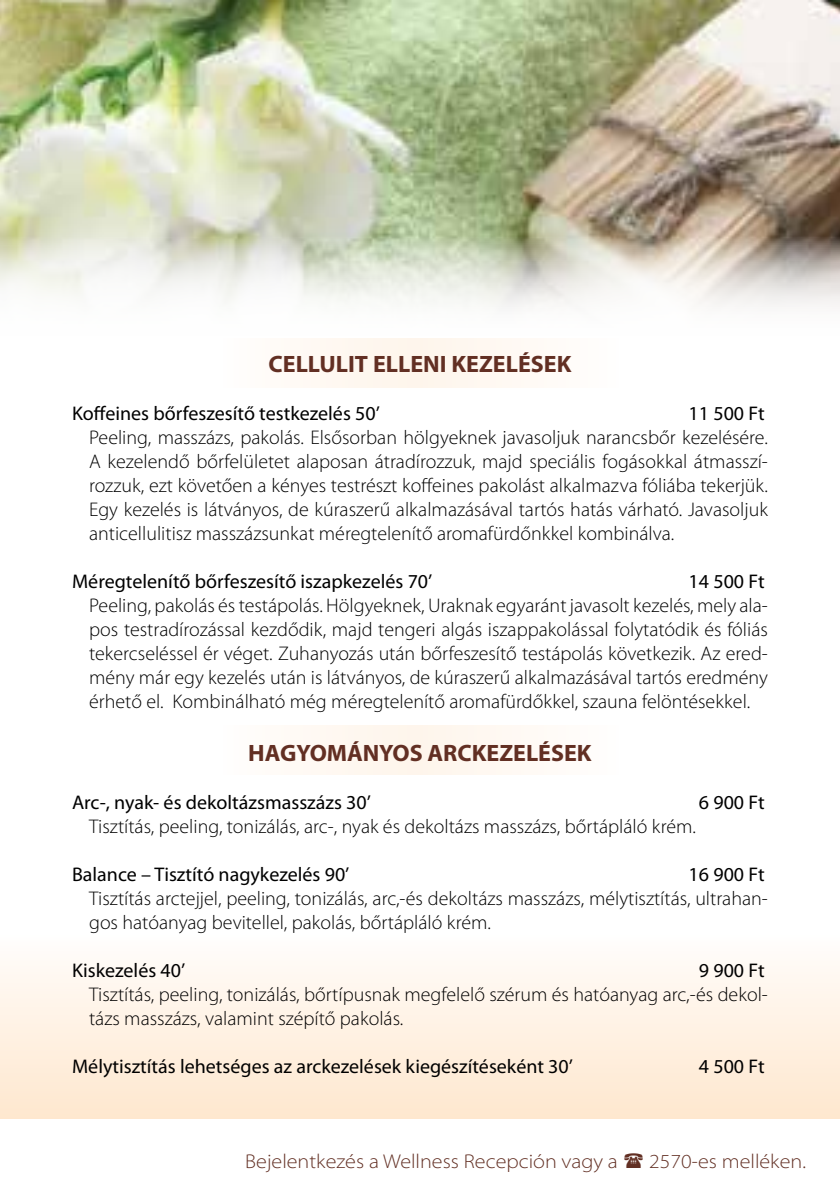
<style>
.page{position:relative;width:840px;height:1191px;background:#fff}
.page>*{position:absolute;margin:0;border:0;box-sizing:border-box;transform-origin:0 0}
.t1{font:700 23.8px "Myriad Pro";color:#622f23}
.t2{font:300 semi-expanded 20px "Myriad Pro";color:#622f23}
.t3{font:300 19.8px/24px "Myriad Pro";color:#000;text-align:justify}
.t4{font:19.8px "Myriad Pro";color:#000}
</style>
<div class="page">
<div style="left:0;top:935px;width:839px;height:184px;background:linear-gradient(to bottom,#fffdfc,#fee7ce)"></div>
<div style="left:221px;top:725px;width:397px;height:49px;background:#fff9f3"></div>
<img style="left:0;top:0;width:839px;height:307px">
<div style="left:221px;top:338px;width:397px;height:50px;background:#fff9f3"></div>
<p class="t1" style="left:268px;top:348px;width:304px">CELLULIT ELLENI KEZELÉSEK</p>
<p class="t4" style="left:72px;top:401px;width:309px">Koffeines bőrfeszesítő testkezelés 50’</p>
<p class="t4" style="left:688px;top:401px;width:78px">11 500 Ft</p>
<p class="t3" style="left:89px;top:425px;width:680px">Peeling, masszázs, pakolás. Elsősorban hölgyeknek javasoljuk narancsbőr kezelésére.<br>A kezelendő bőrfelületet alaposan átradírozzuk, majd speciális fogásokkal átmasszí&shy;rozzuk, ezt követően a kényes testrészt koffeines pakolást alkalmazva fóliába tekerjük.<br>Egy kezelés is látványos, de kúraszerű alkalmazásával tartós hatás várható. Javasoljuk anticellulitisz masszázsunkat méregtelenítő aromafürdőnkkel kombinálva.</p>
<p class="t4" style="left:72px;top:569px;width:361px">Méregtelenítő bőrfeszesítő iszapkezelés 70’</p>
<p class="t4" style="left:688px;top:569px;width:78px">14 500 Ft</p>
<p class="t3" style="left:89px;top:593px;width:680px">Peeling, pakolás és testápolás. Hölgyeknek, Uraknak egyaránt javasolt kezelés, mely ala&shy;pos testradírozással kezdődik, majd tengeri algás iszappakolással folytatódik és fóliás tekercseléssel ér véget. Zuhanyozás után bőrfeszesítő testápolás következik. Az ered&shy;mény már egy kezelés után is látványos, de kúraszerű alkalmazásával tartós eredmény érhető el. Kombinálható még méregtelenítő aromafürdőkkel, szauna felöntésekkel.</p>
<p class="t1" style="left:248px;top:737px;width:345px">HAGYOMÁNYOS ARCKEZELÉSEK</p>
<p class="t4" style="left:72px;top:790px;width:300px">Arc-, nyak- és dekoltázsmasszázs 30’</p>
<p class="t4" style="left:698px;top:790px;width:67px">6 900 Ft</p>
<p class="t3" style="left:89px;top:814px;width:608px">Tisztítás, peeling, tonizálás, arc-, nyak és dekoltázs masszázs, bőrtápláló krém.</p>
<p class="t4" style="left:72px;top:862px;width:279px">Balance – Tisztító nagykezelés 90’</p>
<p class="t4" style="left:688px;top:862px;width:78px">16 900 Ft</p>
<p class="t3" style="left:89px;top:886px;width:680px">Tisztítás arctejjel, peeling, tonizálás, arc,-és dekoltázs masszázs, mélytisztítás, ultrahan&shy;gos hatóanyag bevitellel, pakolás, bőrtápláló krém.</p>
<p class="t4" style="left:72px;top:958px;width:115px">Kiskezelés 40’</p>
<p class="t4" style="left:698px;top:958px;width:67px">9 900 Ft</p>
<p class="t3" style="left:89px;top:982px;width:680px">Tisztítás, peeling, tonizálás, bőrtípusnak megfelelő szérum és hatóanyag arc,-és dekol&shy;tázs masszázs, valamint szépítő pakolás.</p>
<p class="t4" style="left:72px;top:1054px;width:502px">Mélytisztítás lehetséges az arckezelések kiegészítéseként 30’</p>
<p class="t4" style="left:698px;top:1054px;width:67px">4 500 Ft</p>
<p class="t2" style="left:245px;top:1149px;width:374px">Bejelentkezés a Wellness Recepción vagy a</p>
<p class="t2" style="left:649px;top:1149px;width:158px">2570-es melléken.</p>
</div>
